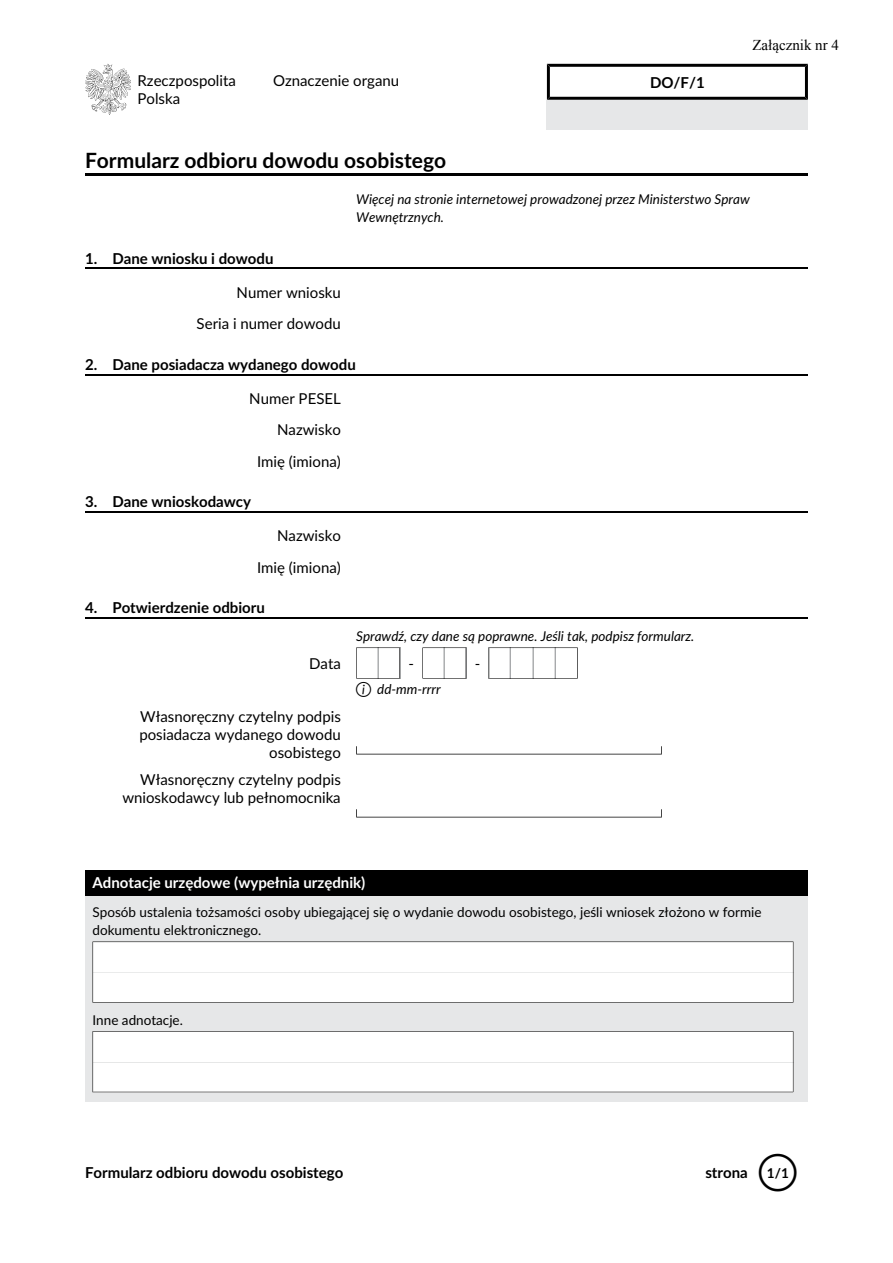
<style>
.page{position:relative;width:893px;height:1263px;background:#fff}
.page>*{position:absolute;margin:0;border:0;box-sizing:border-box;transform-origin:0 0}
.t1{font:51px "Docs";color:#000}
.t2{font:42px "Docs";color:#000}
.t3{font:700 21px "Lato";color:#000}
.t4{font:15px/18px "Lato";color:#000;text-align:right}
.t5{font:700 15px "Lato";color:#000}
.t6{font:700 15px "Lato";color:#fff}
.t7{font:15px "Times New Roman";color:#000}
.t8{font:15px "Docs";color:#000}
.t9{font:italic 13.5px/18px "Lato";color:#000}
.t10{font:13.5px/18px "Lato";color:#000}
.t11{font:700 13.5px "Lato";color:#000}
</style>
<div class="page">
<hr style="left:85px;top:268px;width:723px;height:1px;background:#000">
<hr style="left:85px;top:374px;width:723px;height:1px;background:#000">
<hr style="left:85px;top:512px;width:723px;height:1px;background:#000">
<hr style="left:85px;top:618px;width:723px;height:1px;background:#000">
<div style="left:85px;top:870px;width:723px;height:231px;background:#e6e7e8"></div>
<div style="left:85px;top:870px;width:723px;height:25px;background:#000"></div>
<div style="left:93px;top:1031px;width:701px;height:62px;background:#fff"></div>
<div style="left:93px;top:941px;width:701px;height:62px;background:#fff"></div>
<svg style="left:356px;top:647px;width:44px;height:32px"></svg>
<svg style="left:422px;top:647px;width:45px;height:32px"></svg>
<svg style="left:489px;top:647px;width:89px;height:32px"></svg>
<svg style="left:547px;top:64px;width:261px;height:36px"></svg>
<div style="left:547px;top:100px;width:261px;height:30px;background:#e6e7e8"></div>
<hr style="left:85px;top:173px;width:723px;height:3px;background:#000">
<svg style="left:356px;top:746px;width:306px;height:9px"></svg>
<svg style="left:356px;top:809px;width:306px;height:9px"></svg>
<h1 class="t1" style="left:85px;top:64px;width:47px">a</h1>
<p class="t4" style="left:138px;top:71px;width:100px">Rzeczpospolita</p>
<p class="t4" style="left:273px;top:71px;width:128px">Oznaczenie organu</p>
<p class="t4" style="left:138px;top:89px;width:44px">Polska</p>
<h3 class="t3" style="left:85px;top:145px;width:363px">Formularz odbioru dowodu osobistego</h3>
<p class="t5" style="left:650px;top:71px;width:56px">DO F/ /1</p>
<p class="t7" style="left:752px;top:35px;width:88px">Załącznik nr 4</p>
<p class="t9" style="left:356px;top:190px;width:395px">Więcej na stronie internetowej prowadzonej przez Ministerstwo Spraw<br>Wewnętrznych.</p>
<p class="t5" style="left:85px;top:247px;width:14px">1.</p>
<p class="t5" style="left:112px;top:247px;width:163px">Dane wniosku i dowodu</p>
<p class="t4" style="left:237px;top:282px;width:106px">Numer wniosku</p>
<p class="t4" style="left:197px;top:314px;width:146px">Seria i numer dowodu</p>
<p class="t5" style="left:85px;top:353px;width:14px">2.</p>
<p class="t5" style="left:112px;top:353px;width:245px">Dane posiadacza wydanego dowodu</p>
<p class="t4" style="left:249px;top:389px;width:93px">Numer PESEL</p>
<p class="t4" style="left:277px;top:420px;width:65px">Nazwisko</p>
<p class="t4" style="left:257px;top:452px;width:85px">Imię (imiona(</p>
<p class="t5" style="left:85px;top:491px;width:14px">3.</p>
<p class="t5" style="left:112px;top:491px;width:140px">Dane wnioskodawcy</p>
<p class="t4" style="left:277px;top:526px;width:65px">Nazwisko</p>
<p class="t4" style="left:257px;top:558px;width:85px">Imię (imiona(</p>
<p class="t5" style="left:85px;top:597px;width:14px">4.</p>
<p class="t5" style="left:112px;top:597px;width:154px">Potwierdzenie odbioru</p>
<p class="t9" style="left:356px;top:626px;width:340px">Sprawdź, czy dane są poprawne. Jeśli tak, podpisz formularz.</p>
<p class="t4" style="left:309px;top:653px;width:33px">Data</p>
<p class="t4" style="left:408px;top:654px;width:7px">-</p>
<p class="t9" style="left:377px;top:679px;width:65px">dd-mm-rrrr</p>
<p class="t8" style="left:356px;top:682px;width:17px">i</p>
<p class="t4" style="left:475px;top:654px;width:7px">-</p>
<p class="t4" style="left:139px;top:706px;width:203px">Własnoręczny czytelny podpis posiadacza wydanego dowodu osobistego</p>
<p class="t4" style="left:122px;top:769px;width:220px">Własnoręczny czytelny podpis wnioskodawcy lub pełnomocnika</p>
<p class="t6" style="left:93px;top:871px;width:274px">Adnotacje urzędowe (wypełnia urzędnik(</p>
<p class="t10" style="left:93px;top:902px;width:671px">Sposób ustalenia tożsamości osoby ubiegającej się o wydanie dowodu osobistego, jeśli wniosek złożono w formie dokumentu elektronicznego.</p>
<p class="t10" style="left:93px;top:1010px;width:92px">Inne adnotacje.</p>
<p class="t5" style="left:85px;top:1162px;width:260px">Formularz odbioru dowodu osobistego</p>
<p class="t5" style="left:705px;top:1162px;width:44px">strona</p>
<h2 class="t2" style="left:757px;top:1152px;width:44px">o</h2>
<p class="t11" style="left:767px;top:1163px;width:24px">1/1</p>
</div>
